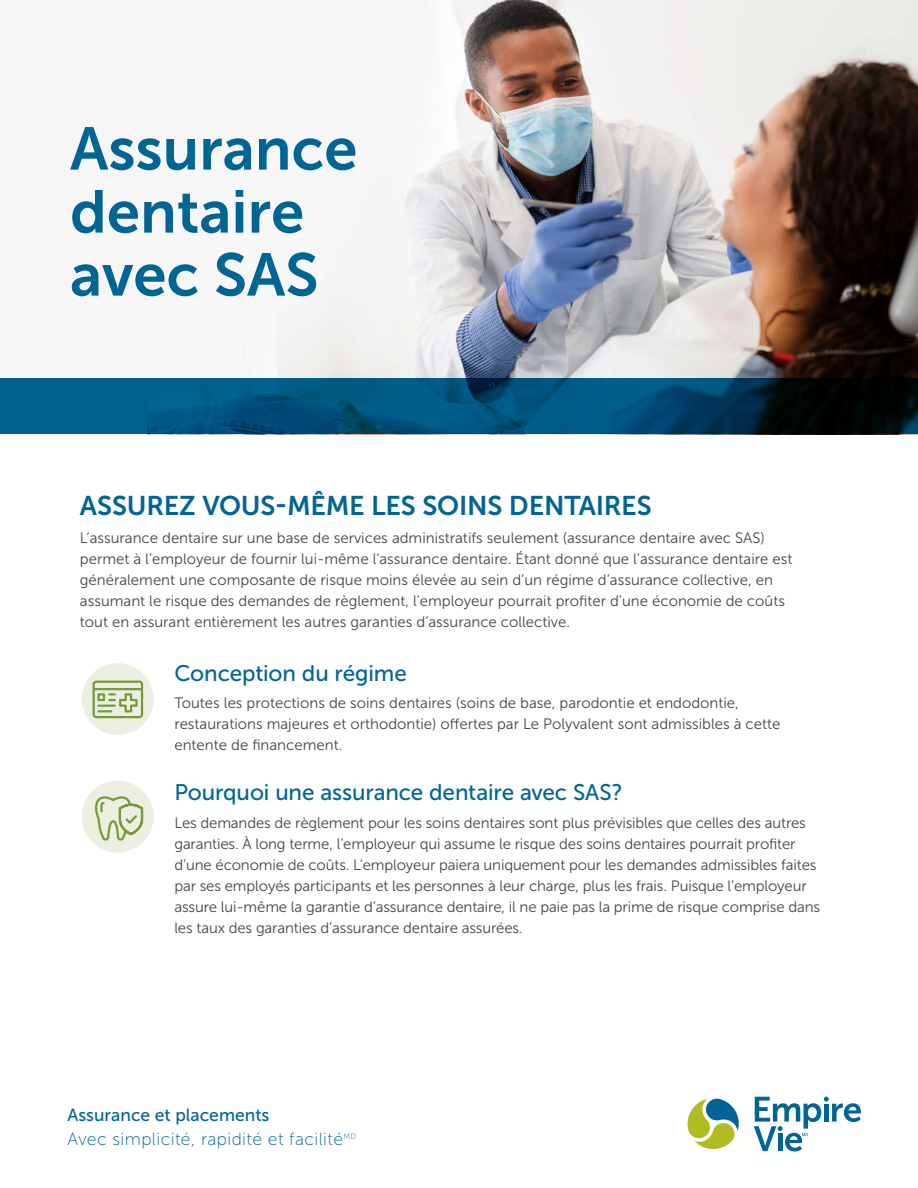
<style>
.page{position:relative;width:918px;height:1188px;background:#fff}
.page>*{position:absolute;margin:0;border:0;box-sizing:border-box;transform-origin:0 0}
.EL_Heading_1{font:60px/63px "Museo Sans 700";color:#006594}
.EL-_2nd_Header_-_Inf{font:27px "Museo Sans 700";letter-spacing:-.01em;color:#006594}
.Heading_3{font:22.5px "Museo Sans 500";letter-spacing:-.005em;color:#006594}
.Tagline_Text{font:17.55px "Museo Sans 100";letter-spacing:.025em;color:#006594}
.Tagline_Text-2{font:17.55px "Museo Sans 500";color:#006594}
.EL_body_text_10_14_p{font:15px/21px "Museo Sans 300";color:#3f474c}
.Tagline_Text-3{font:7.8px "Museo Sans 100";color:#006594}
</style>
<div class="page">
<svg style="left:688px;top:1099px;width:51px;height:50px"></svg>
<svg style="left:754px;top:1097px;width:107px;height:55px"></svg>
<div style="left:0;top:0;width:444px;height:433px;background:#f6f6f6"></div>
<img style="left:148px;top:0;width:770px;height:379px">
<svg style="left:0;top:379px;width:918px;height:55px;background:#00466a"></svg>
<div style="left:82px;top:781px;width:72px;height:72px;background:#eceee2;border-radius:50%"></div>
<svg style="left:95px;top:796px;width:49px;height:48px"></svg>
<div style="left:82px;top:663px;width:72px;height:72px;background:#eceee2;border-radius:50%"></div>
<svg style="left:92px;top:680px;width:52px;height:39px"></svg>
<h1 class="EL_Heading_1" style="left:70px;top:117px;width:289px">Assurance dentaire avec SAS</h1>
<h2 class="EL-_2nd_Header_-_Inf" style="left:80px;top:491px;width:573px">ASSUREZ VOUS-MÊME LES SOINS DENTAIRES</h2>
<p class="EL_body_text_10_14_p" style="left:80px;top:527px;width:714px">L’assurance dentaire sur une base de services administratifs seulement (assurance dentaire avec SAS) permet à l’employeur de fournir lui-même l’assurance dentaire. Étant donné que l’assurance dentaire est généralement une composante de risque moins élevée au sein d’un régime d’assurance collective, en assumant le risque des demandes de règlement, l’employeur pourrait profiter d’une économie de coûts tout en assurant entièrement les autres garanties d’assurance collective.</p>
<h3 class="Heading_3" style="left:174px;top:661px;width:234px">Conception du régime</h3>
<p class="EL_body_text_10_14_p" style="left:174px;top:693px;width:608px">Toutes les protections de soins dentaires (soins de base, parodontie et endodontie, restaurations majeures et orthodontie) offertes par Le Polyvalent sont admissibles à cette entente de financement.</p>
<h3 class="Heading_3" style="left:174px;top:780px;width:450px">Pourquoi une assurance dentaire avec SAS?</h3>
<p class="EL_body_text_10_14_p" style="left:174px;top:812px;width:647px">Les demandes de règlement pour les soins dentaires sont plus prévisibles que celles des autres garanties. À long terme, l’employeur qui assume le risque des soins dentaires pourrait profiter d’une économie de coûts. L’employeur paiera uniquement pour les demandes admissibles faites par ses employés participants et les personnes à leur charge, plus les frais. Puisque l’employeur assure lui-même la garantie d’assurance dentaire, il ne paie pas la prime de risque comprise dans les taux des garanties d’assurance dentaire assurées.</p>
<p class="Tagline_Text-2" style="left:67px;top:1106px;width:204px">Assurance et placements</p>
<p class="Tagline_Text" style="left:67px;top:1130px;width:277px">Avec simplicité, rapidité et facilité</p>
<p class="Tagline_Text-3" style="left:344px;top:1133px;width:14px">MD</p>
</div>
